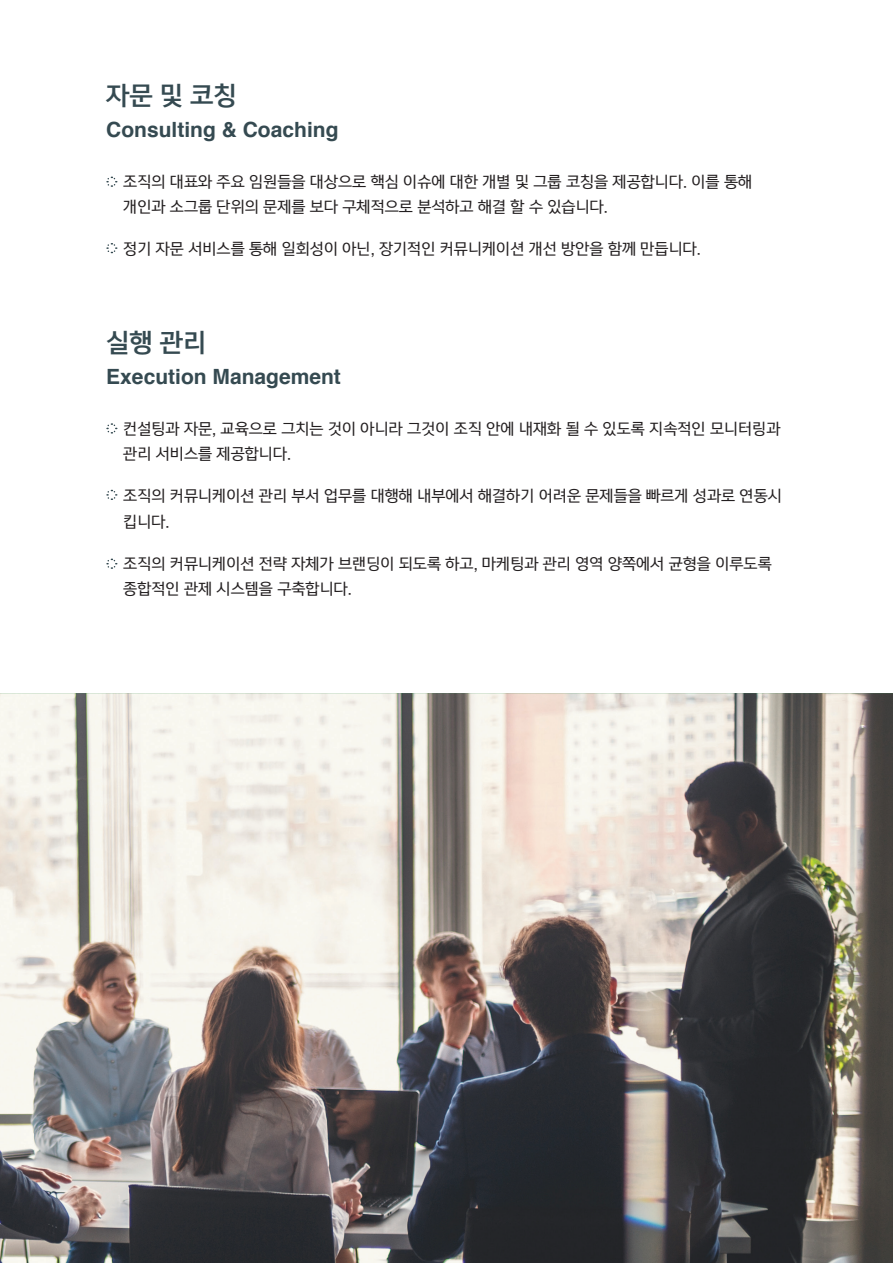
<style>
.page{position:relative;width:893px;height:1263px;background:#fff}
.page>*{position:absolute;margin:0;border:0;box-sizing:border-box;transform-origin:0 0}
.t1{font:24px "Yoon Gothic Pro 770";letter-spacing:-.01em;color:#354a51}
.t2{font:700 21px "Helvetica";color:#354a51}
.t3{font:15px/25.5px "Yoon Gothic Pro 750";color:#231f20}
</style>
<div class="page">
<svg style="left:106px;top:176px;width:11px;height:11px"></svg>
<svg style="left:106px;top:423px;width:11px;height:11px"></svg>
<svg style="left:106px;top:243px;width:11px;height:11px"></svg>
<svg style="left:106px;top:489px;width:11px;height:11px"></svg>
<svg style="left:106px;top:558px;width:11px;height:11px"></svg>
<img style="left:0;top:693px;width:893px;height:570px">
<p class="t1" style="left:106px;top:78px;width:132px">자문 및 코칭</p>
<p class="t2" style="left:106px;top:113px;width:234px">Consulting &amp; Coaching</p>
<p class="t3" style="left:123px;top:169px;width:630px">조직의 대표와 주요 임원들을 대상으로 핵심 이슈에 대한 개별 및 그룹 코칭을 제공합니다. 이를 통해</p>
<p class="t3" style="left:123px;top:194px;width:486px">개인과 소그룹 단위의 문제를 보다 구체적으로 분석하고 해결 할 수 있습니다.</p>
<p class="t3" style="left:123px;top:236px;width:579px">정기 자문 서비스를 통해 일회성이 아닌, 장기적인 커뮤니케이션 개선 방안을 함께 만듭니다.</p>
<p class="t1" style="left:106px;top:325px;width:102px">실행 관리</p>
<p class="t2" style="left:106px;top:359px;width:236px">Execution Management</p>
<p class="t3" style="left:123px;top:415px;width:659px">컨설팅과 자문, 교육으로 그치는 것이 아니라 그것이 조직 안에 내재화 될 수 있도록 지속적인 모니터링과 관리 서비스를 제공합니다.</p>
<p class="t3" style="left:123px;top:483px;width:660px">조직의 커뮤니케이션 관리 부서 업무를 대행해 내부에서 해결하기 어려운 문제들을 빠르게 성과로 연동시 킵니다.</p>
<p class="t3" style="left:123px;top:550px;width:650px">조직의 커뮤니케이션 전략 자체가 브랜딩이 되도록 하고, 마케팅과 관리 영역 양쪽에서 균형을 이루도록 종합적인 관제 시스템을 구축합니다.</p>
</div>
